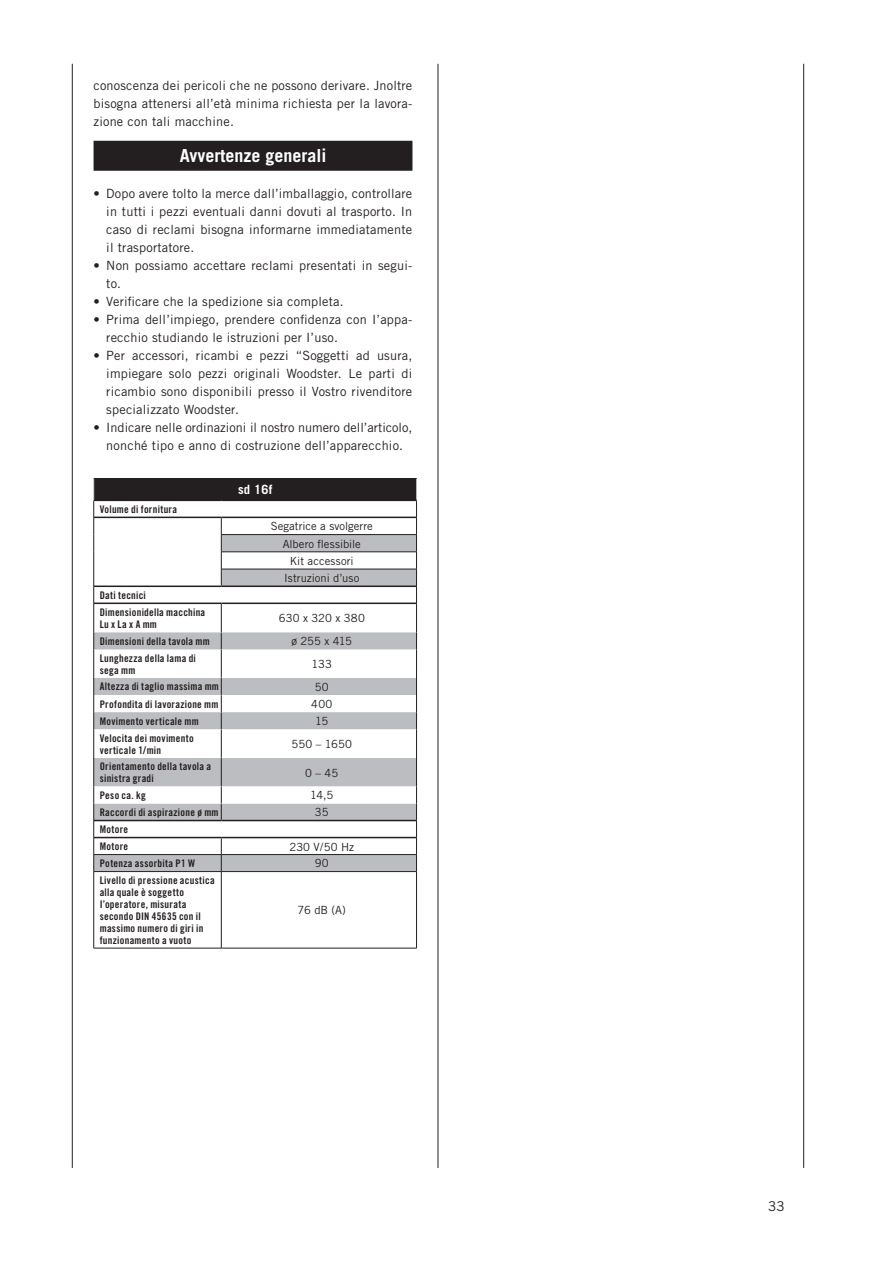
<style>
.page{position:relative;width:893px;height:1263px;background:#fff}
.page>*{position:absolute;margin:0;border:0;box-sizing:border-box;transform-origin:0 0}
.t1{font:700 18px "Trade Gothic";color:#fff}
.t2{font:13.5px "Trade Gothic";color:#231f20}
.t3{font:12.75px/18px "Trade Gothic";letter-spacing:.015em;color:#231f20;text-align:justify}
.t4{font:700 12.75px "Trade Gothic";color:#fff}
.t5{font:11.25px/17.2px "Trade Gothic";letter-spacing:.005em;color:#231f20;text-align:center}
.t6{font:10.5px/12px "Trade Gothic Bold Cond Twenty";letter-spacing:.025em;color:#231f20}
</style>
<div class="page">
<hr style="left:72px;top:64px;width:1px;height:1104px;background:#231f20">
<hr style="left:438px;top:64px;width:1px;height:1104px;background:#231f20">
<hr style="left:803px;top:64px;width:1px;height:1104px;background:#231f20">
<div style="left:94px;top:141px;width:318px;height:30px;background:#231f20"></div>
<div style="left:94px;top:478px;width:323px;height:22px;background:#231f20"></div>
<svg style="left:94px;top:535px;width:322px;height:194px"></svg>
<svg style="left:94px;top:729px;width:322px;height:219px"></svg>
<hr style="left:94px;top:837px;width:127px;height:1px;background:#231f20">
<hr style="left:221px;top:837px;width:195px;height:1px;background:#231f20">
<hr style="left:94px;top:820px;width:127px;height:1px;background:#231f20">
<hr style="left:221px;top:820px;width:195px;height:1px;background:#231f20">
<hr style="left:221px;top:534px;width:196px;height:1px;background:#231f20">
<hr style="left:221px;top:552px;width:196px;height:1px;background:#231f20">
<hr style="left:221px;top:569px;width:196px;height:1px;background:#231f20">
<svg style="left:221px;top:518px;width:1px;height:67px"></svg>
<hr style="left:94px;top:517px;width:127px;height:1px;background:#231f20">
<hr style="left:221px;top:517px;width:195px;height:1px;background:#231f20">
<hr style="left:94px;top:585px;width:127px;height:2px;background:#231f20">
<hr style="left:221px;top:585px;width:195px;height:2px;background:#231f20">
<hr style="left:94px;top:500px;width:127px;height:1px;background:#231f20">
<hr style="left:221px;top:500px;width:196px;height:1px;background:#231f20">
<hr style="left:94px;top:602px;width:127px;height:2px;background:#231f20">
<hr style="left:221px;top:602px;width:195px;height:2px;background:#231f20">
<svg style="left:221px;top:604px;width:1px;height:216px"></svg>
<svg style="left:221px;top:838px;width:1px;height:33px"></svg>
<hr style="left:93px;top:872px;width:1px;height:76px;background:#231f20">
<hr style="left:221px;top:872px;width:1px;height:76px;background:#231f20">
<hr style="left:416px;top:872px;width:1px;height:76px;background:#231f20">
<hr style="left:94px;top:854px;width:127px;height:1px;background:#231f20">
<hr style="left:221px;top:854px;width:196px;height:1px;background:#231f20">
<hr style="left:94px;top:871px;width:127px;height:1px;background:#231f20">
<hr style="left:221px;top:871px;width:196px;height:1px;background:#231f20">
<svg style="left:93px;top:479px;width:1px;height:392px"></svg>
<svg style="left:416px;top:479px;width:1px;height:392px"></svg>
<hr style="left:94px;top:948px;width:127px;height:1px;background:#231f20">
<hr style="left:221px;top:948px;width:196px;height:1px;background:#231f20">
<p class="t3" style="left:94px;top:76px;width:320px">conoscenza dei pericoli che ne possono derivare. Jnoltre bisogna attenersi all’età minima richiesta per la lavora&shy;zione con tali macchine.</p>
<h1 class="t1" style="left:180px;top:145px;width:148px">Avvertenze generali</h1>
<p class="t3" style="left:106px;top:184px;width:307px;text-indent:-13px">• Dopo avere tolto la merce dall’imballaggio, controllare in tutti i pezzi eventuali danni dovuti al trasporto. In caso di reclami bisogna informarne immediatamente il trasportatore.</p>
<p class="t3" style="left:106px;top:256px;width:307px;text-indent:-13px">• Non possiamo accettare reclami presentati in segui&shy;to.</p>
<p class="t3" style="left:94px;top:292px;width:252px">• Verificare che la spedizione sia completa.</p>
<p class="t3" style="left:106px;top:310px;width:306px;text-indent:-13px">• Prima dell’impiego, prendere confidenza con I’appa&shy;recchio studiando le istruzioni per I’uso.</p>
<p class="t3" style="left:106px;top:346px;width:308px;text-indent:-13px">• Per accessori, ricambi e pezzi “Soggetti ad usura, impiegare solo pezzi originali Woodster. Le parti di ricambio sono disponibili presso il Vostro rivenditore specializzato Woodster.</p>
<p class="t3" style="left:94px;top:418px;width:320px;text-align:center">• Indicare nelle ordinazioni il nostro numero dell’articolo, nonché tipo e anno di costruzione dell’apparecchio.</p>
<p class="t4" style="left:238px;top:482px;width:36px">sd 16f</p>
<p class="t6" style="left:100px;top:503px;width:79px">Volume di fornitura</p>
<p class="t5" style="left:271px;top:518px;width:104px">Segatrice a svolgerre<br>Albero flessibile<br>Kit accessori<br>Istruzioni d’uso</p>
<p class="t6" style="left:100px;top:587px;width:107px;line-height:16.8px">Dati tecnici<br>Dimensionidella macchina</p>
<p class="t6" style="left:100px;top:618px;width:59px">Lu x La x A mm</p>
<p class="t5" style="left:279px;top:609px;width:88px">630 x 320 x 380</p>
<p class="t6" style="left:100px;top:635px;width:112px">Dimensioni della tavola mm</p>
<p class="t5" style="left:291px;top:632px;width:62px">ø 255 x 415</p>
<p class="t6" style="left:100px;top:652px;width:98px">Lunghezza della lama di sega mm</p>
<p class="t5" style="left:312px;top:655px;width:22px">133</p>
<p class="t6" style="left:100px;top:681px;width:121px">Altezza di taglio massima mm</p>
<p class="t5" style="left:315px;top:678px;width:15px">50</p>
<p class="t6" style="left:100px;top:698px;width:120px">Profondita di lavorazione mm</p>
<p class="t5" style="left:311px;top:695px;width:23px">400</p>
<p class="t6" style="left:100px;top:715px;width:101px">Movimento verticale mm</p>
<p class="t5" style="left:315px;top:712px;width:15px">15</p>
<p class="t6" style="left:100px;top:732px;width:96px">Velocita dei movimento verticale 1/min</p>
<p class="t5" style="left:292px;top:735px;width:62px">550 – 1650</p>
<p class="t6" style="left:100px;top:760px;width:113px">Orientamento della tavola a sinistra gradi</p>
<p class="t5" style="left:305px;top:764px;width:35px">0 – 45</p>
<p class="t6" style="left:100px;top:789px;width:48px">Peso ca. kg</p>
<p class="t5" style="left:310px;top:787px;width:25px">14,5</p>
<p class="t6" style="left:100px;top:806px;width:120px">Raccordi di aspirazione ø mm</p>
<p class="t5" style="left:315px;top:803px;width:15px">35</p>
<p class="t6" style="left:100px;top:821px;width:30px;line-height:17px">Motore<br>Motore</p>
<p class="t5" style="left:289px;top:838px;width:66px">230 V/50 Hz</p>
<p class="t6" style="left:100px;top:857px;width:97px">Potenza assorbita P1 W</p>
<p class="t5" style="left:315px;top:855px;width:15px">90</p>
<p class="t6" style="left:100px;top:874px;width:116px">Livello di pressione acustica alla quale è soggetto<br>I’operatore, misurata secondo DIN 45635 con il massimo numero di giri in funzionamento a vuoto</p>
<p class="t5" style="left:298px;top:901px;width:50px">76 dB (A)</p>
<p class="t2" style="left:768px;top:1198px;width:18px">33</p>
</div>
